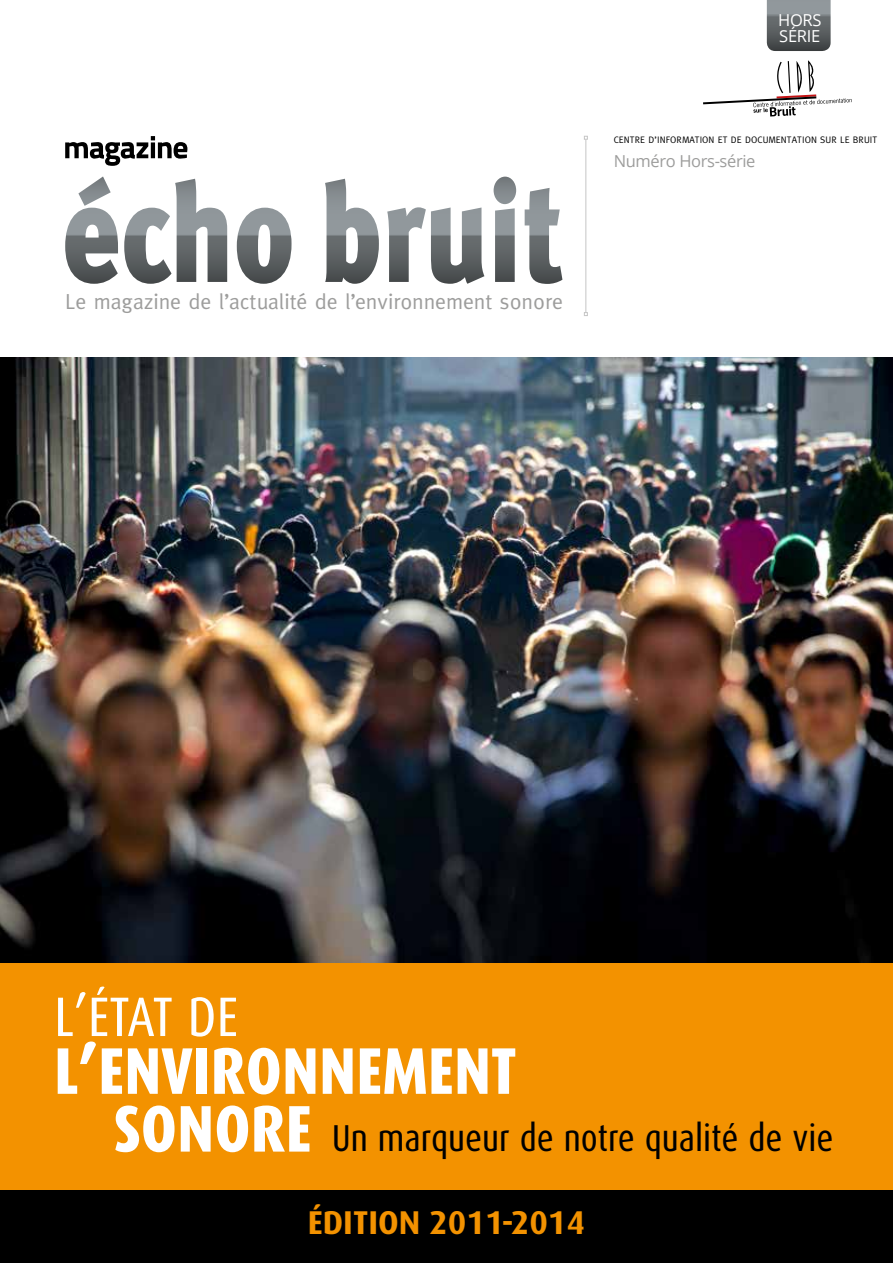
<style>
.page{position:relative;width:893px;height:1263px;background:#fff}
.page>*{position:absolute;margin:0;border:0;box-sizing:border-box;transform-origin:0 0}
.t1{font:800 66px "Dax Condensed";color:#fff}
.t2{font:55.65px "Dax Condensed";letter-spacing:-.02em;color:#fff}
.t3{font:37.5px "Dax Condensed";color:#000}
.t4{font:700 33px "Dax";color:#f39200}
.t5{font:21.75px "Meta";letter-spacing:-.005em;color:#9d9d9c}
.t6{font:16.5px "Open Sans";letter-spacing:-.02em;color:#9d9d9c}
.t7{font:16.5px/16.5px "Open Sans";letter-spacing:-.015em;color:#fff}
.t8{font:9.45px "Meta Caps";letter-spacing:.01em;color:#000}
.s1{font-weight:800;font-size:66px;color:#fff}
</style>
<div class="page">
<img style="left:0;top:357px;width:893px;height:606px">
<div style="left:0;top:963px;width:893px;height:300px;background:#f39200"></div>
<div style="left:0;top:1191px;width:893px;height:72px;background:#000"></div>
<svg style="left:65px;top:136px;width:122px;height:30px"></svg>
<hr style="left:585px;top:139px;width:1px;height:174px;background:#c6c6c6">
<svg style="left:584px;top:136px;width:4px;height:4px"></svg>
<svg style="left:584px;top:312px;width:4px;height:4px"></svg>
<svg style="left:65px;top:176px;width:497px;height:108px"></svg>
<svg style="left:767px;top:0;width:64px;height:51px;background:#6a6f71"></svg>
<svg style="left:703px;top:60px;width:149px;height:57px"></svg>
<p class="t7" style="left:778px;top:11px;width:45px">HORS<br>SÉRIE</p>
<p class="t5" style="left:65px;top:289px;width:499px">Le magazine de l’actualité de l’environnement sonore</p>
<p class="t8" style="left:614px;top:135px;width:265px">CENTRE D’INFORMATION ET DE DOCUMENTATION SUR LE BRUIT</p>
<p class="t6" style="left:614px;top:150px;width:143px">Numéro Hors-série</p>
<h2 class="t2" style="left:54px;top:986px;width:186px">L’ÉTAT DE</h2>
<h1 class="t1" style="left:54px;top:1034px;width:464px">L’ENVIRONNEMENT</h1>
<h3 class="t3" style="left:114px;top:1117px;width:721px"><span class="s1">SONORE</span> Un marqueur de notre qualité de vie</h3>
<h3 class="t4" style="left:308px;top:1204px;width:279px">ÉDITION 2011-2014</h3>
</div>
